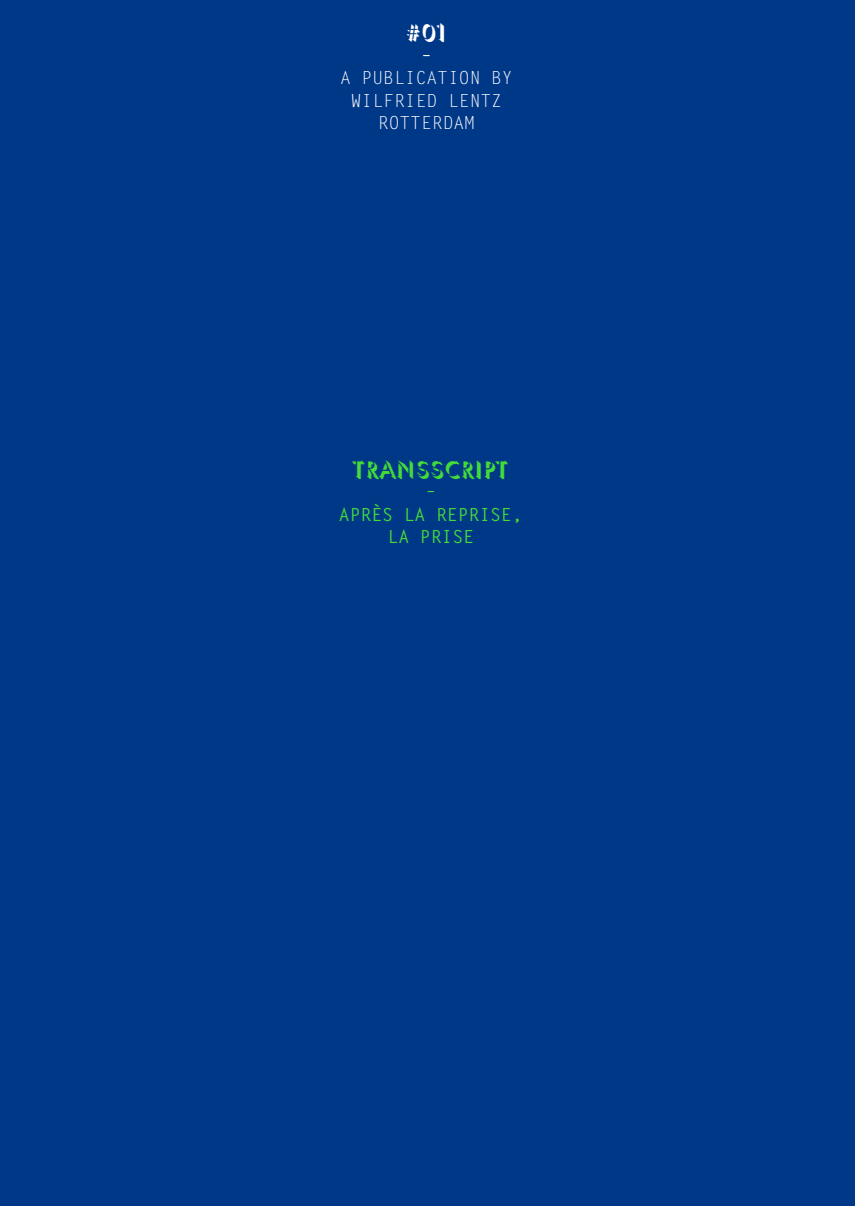
<style>
.page{position:relative;width:855px;height:1206px;background:#fff}
.page>*{position:absolute;margin:0;border:0;box-sizing:border-box;transform-origin:0 0}
.t1{font:24.75px "Umbra Std";letter-spacing:.025em;color:#43db39}
.t2{font:24.75px "Umbra Std";color:#fff}
.t3{font:18px "Letter Gothic Std";color:#fff}
.t4{font:700 18px/22.5px "Letter Gothic Std";color:#43db39;text-align:center}
.t5{font:700 18px "Letter Gothic Std";color:#fff}
</style>
<div class="page">
<div style="left:0;top:0;width:855px;height:1205px;background:#003888"></div>
<h1 class="t2" style="left:406px;top:18px;width:42px">#01</h1>
<p class="t5" style="left:421px;top:44px;width:12px">–</p>
<p class="t3" style="left:340px;top:68px;width:174px">A PUBLICATION BY</p>
<p class="t3" style="left:351px;top:90px;width:153px">WILFRI ED LENTZ</p>
<p class="t3" style="left:378px;top:113px;width:22px">ROTT</p>
<p class="t3" style="left:421px;top:113px;width:55px">ERDAM</p>
<h1 class="t1" style="left:353px;top:454px;width:157px">TRANSSCRIPT</h1>
<p class="t4" style="left:339px;top:481px;width:185px">–<br>APRÈS LA REPRISE,<br>LA PRISE</p>
</div>
